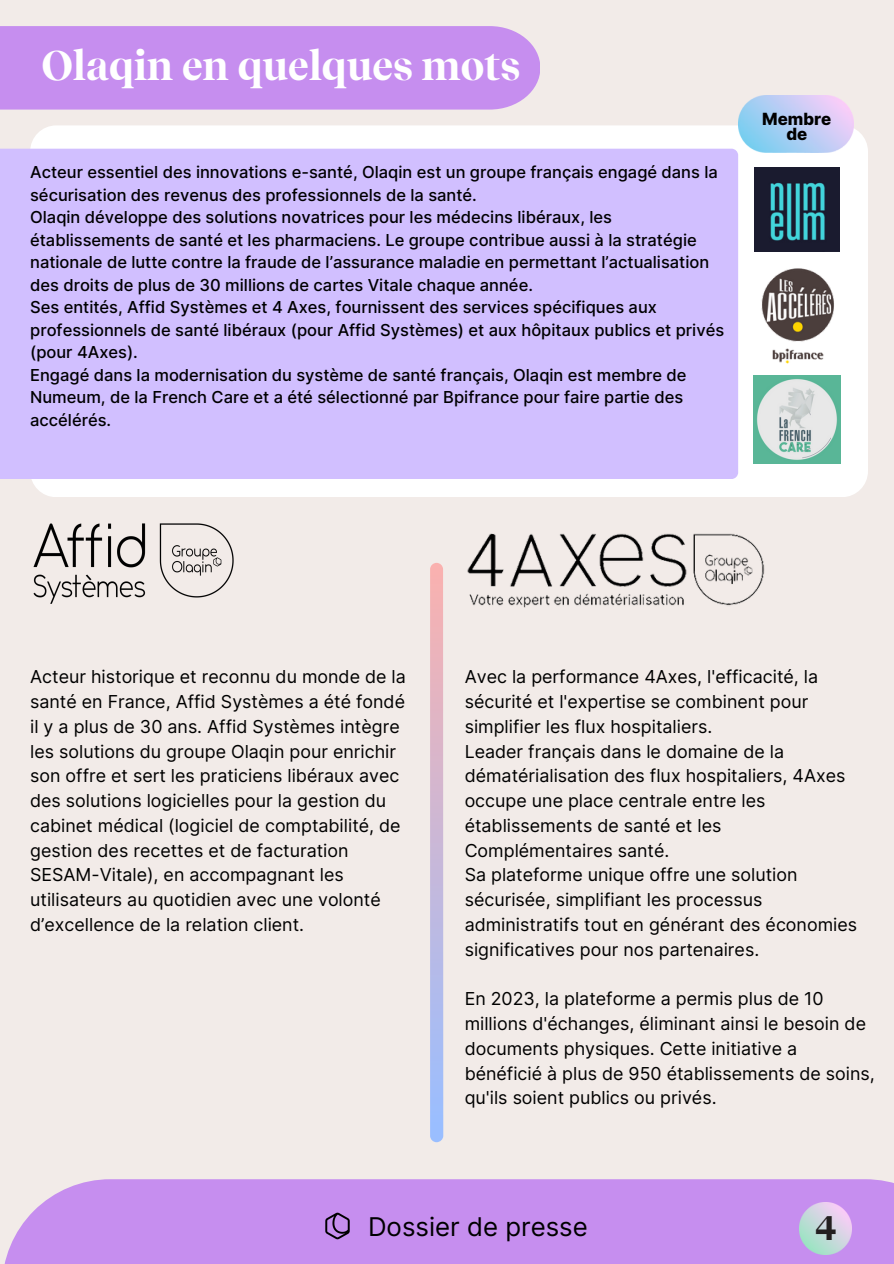
<style>
.page{position:relative;width:894px;height:1264px;background:#fff}
.page>*{position:absolute;margin:0;border:0;box-sizing:border-box;transform-origin:0 0}
.t1{font:700 41.1px "Recife Display";color:#fff}
.t2{font:700 34.5px "Recife Display";color:#231f20}
.t3{font:25.8px "Inter";color:#000}
.t4{font:17.85px/24.8px "Inter";color:#000}
.t5{font:800 16.8px/15.1px "Inter";color:#000;text-align:center}
.t6{font:500 16.5px/22.5px "Inter";color:#000}
</style>
<div class="page">
<div style="left:0;top:0;width:893px;height:1263px;background:#f2ebe8"></div>
<div style="left:30px;top:125px;width:837px;height:372px;background:#fff;border-radius:26px"></div>
<div style="left:0;top:149px;width:738px;height:330px;background:#d1bfff"></div>
<div style="left:2px;top:1179px;width:891px;height:84px;background:#c68eef"></div>
<img style="left:325px;top:1212px;width:25px;height:28px">
<img style="left:799px;top:1202px;width:52px;height:52px">
<div style="left:0;top:26px;width:540px;height:84px;background:#c68eef"></div>
<img style="left:33px;top:523px;width:201px;height:81px">
<svg style="left:430px;top:563px;width:13px;height:579px;background:#c9b8d8"></svg>
<img style="left:753px;top:378px;width:87px;height:85px">
<img style="left:754px;top:167px;width:85px;height:76px">
<img style="left:738px;top:95px;width:114px;height:58px">
<img style="left:738px;top:243px;width:103px;height:135px">
<img style="left:467px;top:533px;width:298px;height:75px">
<p class="t1" style="left:41px;top:41px;width:480px">Olaqin en quelques mots</p>
<p class="t6" style="left:30px;top:161px;width:695px">Acteur essentiel des innovations e-santé, Olaqin est un groupe français engagé dans la sécurisation des revenus des professionnels de la santé.<br>Olaqin développe des solutions novatrices pour les médecins libéraux, les établissements de santé et les pharmaciens. Le groupe contribue aussi à la stratégie nationale de lutte contre la fraude de l’assurance maladie en permettant l’actualisation des droits de plus de 30 millions de cartes Vitale chaque année.<br>Ses entités, Affid Systèmes et 4 Axes, fournissent des services spécifiques aux professionnels de santé libéraux (pour Affid Systèmes) et aux hôpitaux publics et privés (pour 4Axes).<br>Engagé dans la modernisation du système de santé français, Olaqin est membre de Numeum, de la French Care et a été sélectionné par Bpifrance pour faire partie des accélérés.</p>
<p class="t5" style="left:762px;top:111px;width:71px">Membre de</p>
<h2 class="t4" style="left:30px;top:664px;width:377px">Acteur historique et reconnu du monde de la santé en France, Affid Systèmes a été fondé il y a plus de 30 ans. Affid Systèmes intègre les solutions du groupe Olaqin pour enrichir son offre et sert les praticiens libéraux avec des solutions logicielles pour la gestion du cabinet médical (logiciel de comptabilité, de gestion des recettes et de facturation SESAM-Vitale), en accompagnant les utilisateurs au quotidien avec une volonté d’excellence de la relation client.</h2>
<p class="t4" style="left:464px;top:664px;width:355px">Avec la performance 4Axes, l'efficacité, la sécurité et l'expertise se combinent pour simplifier les flux hospitaliers.</p>
<p class="t4" style="left:464px;top:738px;width:382px">Leader français dans le domaine de la dématérialisation des flux hospitaliers, 4Axes occupe une place centrale entre les établissements de santé et les Complémentaires santé.</p>
<p class="t4" style="left:464px;top:862px;width:394px">Sa plateforme unique offre une solution sécurisée, simplifiant les processus administratifs tout en générant des économies significatives pour nos partenaires.</p>
<p class="t4" style="left:464px;top:986px;width:411px">En 2023, la plateforme a permis plus de 10 millions d'échanges, éliminant ainsi le besoin de documents physiques. Cette initiative a bénéficié à plus de 950 établissements de soins, qu'ils soient publics ou privés.</p>
<p class="t3" style="left:368px;top:1210px;width:221px">Dossier de presse</p>
<p class="t2" style="left:815px;top:1207px;width:23px">4</p>
</div>
